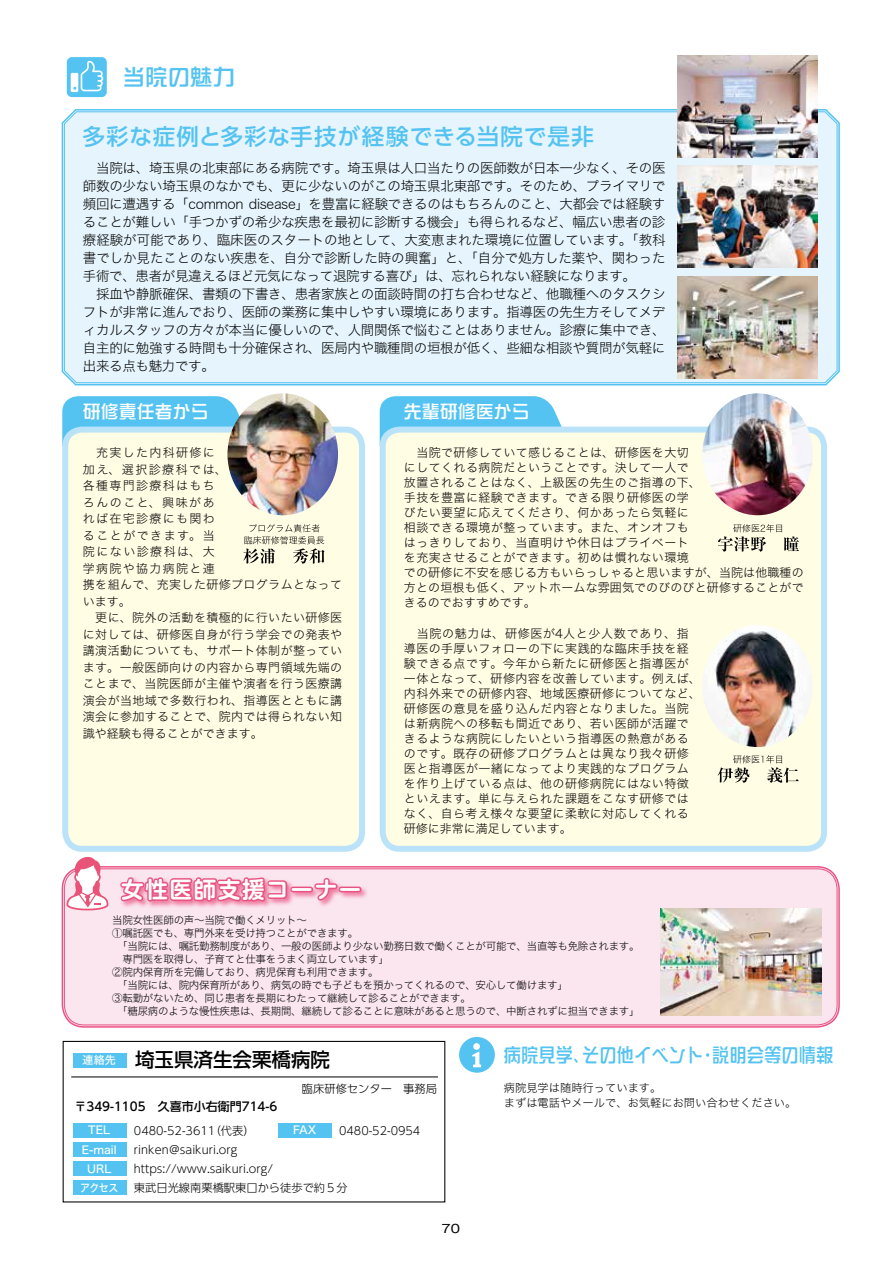
<style>
.page{position:relative;width:893px;height:1263px;background:#fff}
.page>*{position:absolute;margin:0;border:0;box-sizing:border-box;transform-origin:0 0}
.t1{font:500 22.5px "UD Shin Go Pro";letter-spacing:.045em;color:#54c3f1}
.t2{font:700 22.5px "UD Shin M Go Pr 6 De";letter-spacing:.075em;color:#fff}
.t3{font:22.5px "DFP So Gei CID W5";color:#54c3f1}
.t4{font:19.5px "DFP So Gei CID W5";color:#54c3f1;scale:.89 1}
.t5{font:500 19.5px "UD Shin Go Pro";color:#000}
.t6{font:18px "DFP So Gei CID W5";color:#fff}
.t7{font:13.5px/18px "Hira Kaku Std N W2";letter-spacing:-.02em;color:#000}
.t8{font:12px/15px "Hira Kaku Std N W2";letter-spacing:.035em;color:#000}
.t9{font:500 12px "UD Shin Go Pro";color:#000}
.t10{font:11.55px "Gothic MB101 Pr 6";color:#000;scale:1.18 1}
.t11{font:300 11.25px/19px "UD Shin Go Pro";color:#000}
.t12{font:11.25px/15px "Hira Kaku Std N W2";color:#000}
.t13{font:10.95px/19.2px "Hira Kaku Std N W5";color:#fff;text-align:center}
.t14{font:10.5px/13px "Hira Kaku Std N W2";letter-spacing:-.025em;color:#000}
.s1{font-family:"Hira Kaku Std N W5";font-weight:400;font-size:10.95px;color:#fff}
</style>
<div class="page">
<svg style="left:61px;top:109px;width:779px;height:277px;background:#92d8f5"></svg>
<div style="left:64px;top:111px;width:774px;height:272px;background:#e6f5fd"></div>
<div style="left:63px;top:1041px;width:382px;height:161px;border:1px solid #000"></div>
<div style="left:63px;top:867px;width:775px;height:159px;background:#fbe6ef;border-radius:21px"></div>
<div style="left:62px;top:866px;width:778px;height:162px;border:2px solid #e95383;border-radius:22px"></div>
<div style="left:64px;top:868px;width:773px;height:157px;border:1px solid #e95383;border-radius:20px"></div>
<svg style="left:62px;top:396px;width:165px;height:44px;background:#58c4f1"></svg>
<svg style="left:379px;top:396px;width:193px;height:67px;background:#68caf2"></svg>
<div style="left:65px;top:430px;width:297px;height:419px;background:#fffde4;border-radius:17px"></div>
<div style="left:62px;top:427px;width:303px;height:425px;border:6px solid #bae3f9;border-radius:17px"></div>
<div style="left:383px;top:430px;width:441px;height:419px;background:#fffde4;border-radius:17px"></div>
<div style="left:380px;top:427px;width:447px;height:425px;border:6px solid #bae3f9;border-radius:17px"></div>
<img style="left:702px;top:393px;width:111px;height:122px">
<img style="left:227px;top:393px;width:111px;height:122px">
<img style="left:702px;top:625px;width:111px;height:122px">
<img style="left:660px;top:909px;width:162px;height:106px">
<div style="left:67px;top:57px;width:40px;height:40px;background:#54c3f1;border-radius:5px"></div>
<svg style="left:71px;top:61px;width:32px;height:31px"></svg>
<div style="left:459px;top:1037px;width:36px;height:36px;background:#54c3f1;border-radius:50%"></div>
<svg style="left:472px;top:1043px;width:9px;height:24px"></svg>
<div style="left:73px;top:1053px;width:53px;height:15px;background:#54c3f1"></div>
<hr style="left:71px;top:1077px;width:367px;height:1px;background:#000">
<div style="left:73px;top:1123px;width:53px;height:14px;background:#54c3f1"></div>
<div style="left:279px;top:1123px;width:53px;height:14px;background:#54c3f1"></div>
<div style="left:73px;top:1142px;width:53px;height:15px;background:#54c3f1"></div>
<div style="left:73px;top:1161px;width:53px;height:15px;background:#54c3f1"></div>
<div style="left:73px;top:1180px;width:53px;height:15px;background:#54c3f1"></div>
<img style="left:677px;top:55px;width:141px;height:102px">
<img style="left:677px;top:166px;width:141px;height:102px">
<img style="left:677px;top:276px;width:141px;height:102px">
<div style="left:119px;top:875px;width:250px;height:34px;background:#e95383;opacity:.75"></div>
<svg style="left:119px;top:876px;width:170px;height:33px"></svg>
<div style="left:290px;top:886px;width:23px;height:6px;border:3px solid #e95383"></div>
<svg style="left:313px;top:876px;width:26px;height:26px"></svg>
<div style="left:339px;top:886px;width:22px;height:6px;border:3px solid #e95383"></div>
<svg style="left:67px;top:857px;width:41px;height:53px"></svg>
<svg style="left:243px;top:524px;width:81px;height:40px"></svg>
<svg style="left:718px;top:524px;width:81px;height:28px"></svg>
<svg style="left:718px;top:755px;width:81px;height:28px"></svg>
<h1 class="t3" style="left:123px;top:65px;width:114px">当院の魅力</h1>
<h1 class="t1" style="left:83px;top:118px;width:513px">多彩な症例と多彩な手技が経験できる当院で是非</h1>
<p class="t7" style="left:83px;top:159px;width:584px">　当院は、埼玉県の北東部にある病院です。埼玉県は人口当たりの医師数が日本一少なく、その医師数の少ない埼玉県のなかでも、更に少ないのがこの埼玉県北東部です。そのため、プライマリで頻回に遭遇する「common disease」を豊富に経験できるのはもちろんのこと、大都会では経験することが難しい「手つかずの希少な疾患を最初に診断する機会」も得られるなど、幅広い患者の診療経験が可能であり、臨床医のスタートの地として、大変恵まれた環境に位置しています。「教科書でしか見たことのない疾患を、自分で診断した時の興奮」と、「自分で処方した薬や、関わった手術で、患者が見違えるほど元気になって退院する喜び」は、忘れられない経験になります。<br>　採血や静脈確保、書類の下書き、患者家族との面談時間の打ち合わせなど、他職種へのタスクシフトが非常に進んでおり、医師の業務に集中しやすい環境にあります。指導医の先生方そしてメディカルスタッフの方々が本当に優しいので、人間関係で悩むことはありません。診療に集中でき、自主的に勉強する時間も十分確保され、医局内や職種間の垣根が低く、些細な相談や質問が気軽に出来る点も魅力です。</p>
<h3 class="t6" style="left:83px;top:401px;width:128px">研修責任者から</h3>
<h3 class="t6" style="left:404px;top:401px;width:127px">先輩研修医から</h3>
<p class="t8" style="left:83px;top:444px;width:261px;line-height:16.5px">　充実した内科研修に<br>加え、選択診療科では、<br>各種専門診療科はもち<br>ろんのこと、興味があ<br>れば在宅診療にも関わ<br>ることができます。当<br>院にない診療科は、大<br>学病院や協力病院と連<br>携を組んで、充実した研修プログラムとなっています。<br>　更に、院外の活動を積極的に行いたい研修医に対しては、研修医自身が行う学会での発表や講演活動についても、サポート体制が整っています。一般医師向けの内容から専門領域先端のことまで、当院医師が主催や演者を行う医療講演会が当地域で多数行われ、指導医とともに講演会に参加することで、院内では得られない知識や経験も得ることができます。</p>
<p class="t8" style="left:404px;top:445px;width:401px">　当院で研修していて感じることは、研修医を大切<br>にしてくれる病院だということです。決して一人で<br>放置されることはなく、上級医の先生のご指導の下、<br>手技を豊富に経験できます。できる限り研修医の学<br>びたい要望に応えてくださり、何かあったら気軽に<br>相談できる環境が整っています。また、オンオフも<br>はっきりしており、当直明けや休日はプライベート<br>を充実させることができます。初めは慣れない環境<br>での研修に不安を感じる方もいらっしゃると思いますが、当院は他職種の方との垣根も低く、アットホームな雰囲気でのびのびと研修することができるのでおすすめです。</p>
<p class="t8" style="left:404px;top:626px;width:298px">　当院の魅力は、研修医が4人と少人数であり、指導医の手厚いフォローの下に実践的な臨床手技を経験できる点です。今年から新たに研修医と指導医が一体となって、研修内容を改善しています。例えば、内科外来での研修内容、地域医療研修についてなど、研修医の意見を盛り込んだ内容となりました。当院は新病院への移転も間近であり、若い医師が活躍できるような病院にしたいという指導医の熱意があるのです。既存の研修プログラムとは異なり我々研修医と指導医が一緒になってより実践的なプログラムを作り上げている点は、他の研修病院にはない特徴といえます。単に与えられた課題をこなす研修ではなく、自ら考え様々な要望に柔軟に対応してくれる研修に非常に満足しています。</p>
<h1 class="t2" style="left:121px;top:870px;width:242px">女性医師支援コーナー</h1>
<p class="t14" style="left:112px;top:913px;width:529px">当院女性医師の声～当院で働くメリット～<br>①嘱託医でも、専門外来を受け持つことができます。<br>　「当院には、嘱託勤務制度があり、一般の医師より少ない勤務日数で働くことが可能で、当直等も免除されます。　専門医を取得し、子育てと仕事をうまく両立しています」<br>②院内保育所を完備しており、病児保育も利用できます。<br>　「当院には、院内保育所があり、病気の時でも子どもを預かってくれるので、安心して働けます」<br>③転勤がないため、同じ患者を長期にわたって継続して診ることができます。<br>　「糖尿病のような慢性疾患は、長期間、継続して診ることに意味があると思うので、中断されずに担当できます」</p>
<h2 class="t5" style="left:83px;top:1044px;width:249px"><span class="s1">連絡先</span> 埼玉県済生会栗橋病院</h2>
<h2 class="t4" style="left:504px;top:1044px;width:372px">病院見学、その他イベント・説明会等の情報</h2>
<p class="t11" style="left:302px;top:1079px;width:136px">臨床研修センター　事務局</p>
<p class="t12" style="left:504px;top:1080px;width:294px">病院見学は随時行っています。<br>まずは電話やメールで、お気軽にお問い合わせください。</p>
<p class="t9" style="left:74px;top:1097px;width:204px">〒349-1105　久喜市小右衛門714-6</p>
<p class="t13" style="left:88px;top:1121px;width:23px">TEL</p>
<p class="t13" style="left:293px;top:1121px;width:25px">FAX</p>
<p class="t13" style="left:80px;top:1140px;width:40px">E-mail<br>URL<br>アクセス</p>
<p class="t11" style="left:134px;top:1120px;width:288px">0480-52-3611（代表）　　　　　　　　0480-52-0954 rinken＠saikuri.org<br>https://www.saikuri.org/<br>東武日光線南栗橋駅東口から徒歩で約５分</p>
<p class="t10" style="left:441px;top:1219px;width:17px">70</p>
</div>
